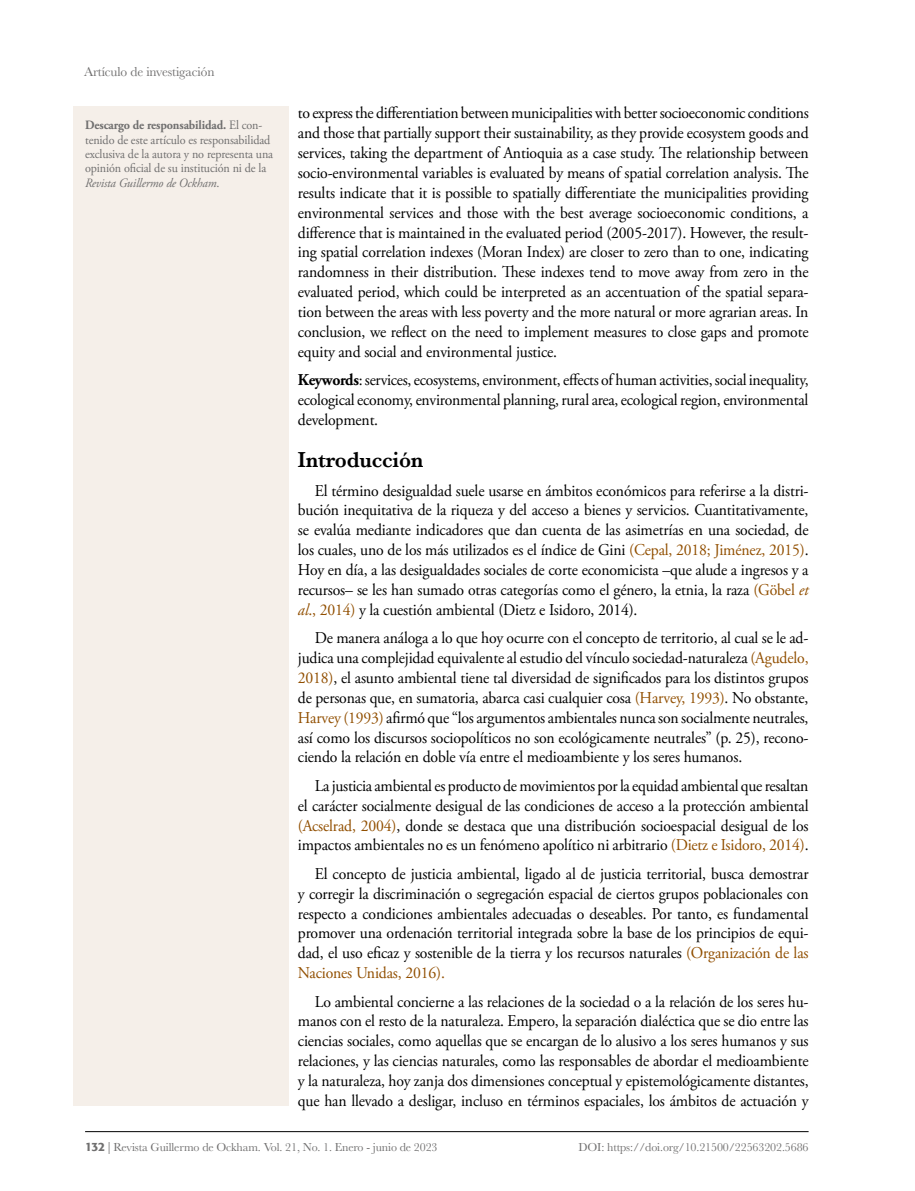
<style>
.page{position:relative;width:915px;height:1191px;background:#fff}
.page>*{position:absolute;margin:0;border:0;box-sizing:border-box;transform-origin:0 0}
.t1{font:600 22.5px "Baskerville";letter-spacing:-.01em;color:#000;scale:.95 1}
.t2{font:16.5px/19.8px "Adobe Garamond Pro";letter-spacing:-.01em;color:#000;text-align:justify;scale:.95 1}
.t3{font:13.5px "Baskerville";letter-spacing:-.01em;color:#706f6f}
.t4{font:12.75px/14.2px "Adobe Garamond Pro";letter-spacing:-.01em;color:#706f6f;scale:.95 1}
.t5{font:12px "Baskerville";letter-spacing:-.01em;color:#706f6f}
.s1{font-weight:700}
.s2{font-style:italic}
.s3{color:#914f00}
.s4{font-style:italic;color:#914f00}
.s5{font-family:"Formata";font-weight:500}
.s6{font-family:"Adobe Garamond Pro"}
</style>
<div class="page">
<hr style="left:85px;top:1131px;width:723px;height:1px;background:#000">
<div style="left:73px;top:106px;width:216px;height:1000px;background:#f5efe9"></div>
<p class="t3" style="left:84px;top:63px;width:132px">Artículo de investigación</p>
<p class="t4" style="left:85px;top:119px;width:199px"><span class="s1">Descargo de responsabilidad.</span> El con&shy;tenido de este artículo es responsabilidad exclusiva de la autora y no representa una opinión oficial de su institución ni de la <span class="s2">Revista Guillermo de Ockham</span>.</p>
<p class="t2" style="left:298px;top:104px;width:539px">to express the differentiation between municipalities with better socioeconomic conditions and those that partially support their sustainability, as they provide ecosystem goods and services, taking the department of Antioquia as a case study. The relationship between socio-environmental variables is evaluated by means of spatial correlation analysis. The results indicate that it is possible to spatially differentiate the municipalities providing environmental services and those with the best average socioeconomic conditions, a difference that is maintained in the evaluated period (2005-2017). However, the result&shy;ing spatial correlation indexes (Moran Index) are closer to zero than to one, indicating randomness in their distribution. These indexes tend to move away from zero in the evaluated period, which could be interpreted as an accentuation of the spatial separa&shy;tion between the areas with less poverty and the more natural or more agrarian areas. In conclusion, we reflect on the need to implement measures to close gaps and promote equity and social and environmental justice.</p>
<p class="t2" style="left:298px;top:370px;width:539px"><span class="s1">Keywords</span>: services, ecosystems, environment, effects of human activities, social inequality, ecological economy, environmental planning, rural area, ecological region, environmental development.</p>
<h1 class="t1" style="left:298px;top:444px;width:134px">Introducción</h1>
<p class="t2" style="left:298px;top:481px;width:539px;text-indent:17px">El término desigualdad suele usarse en ámbitos económicos para referirse a la distri&shy;bución inequitativa de la riqueza y del acceso a bienes y servicios. Cuantitativamente, se evalúa mediante indicadores que dan cuenta de las asimetrías en una sociedad, de los cuales, uno de los más utilizados es el índice de Gini <span class="s3">(Cepal, 2018; Jiménez, 2015)</span>.<br>Hoy en día, a las desigualdades sociales de corte economicista –que alude a ingresos y a recursos– se les han sumado otras categorías como el género, la etnia, la raza <span class="s3">(Göbel</span> <span class="s4">et al</span><span class="s3">., 2014)</span> y la cuestión ambiental (Dietz e Isidoro, 2014).</p>
<p class="t2" style="left:298px;top:628px;width:539px;text-indent:17px">De manera análoga a lo que hoy ocurre con el concepto de territorio, al cual se le ad&shy;judica una complejidad equivalente al estudio del vínculo sociedad-naturaleza <span class="s3">(Agudelo, 2018)</span>, el asunto ambiental tiene tal diversidad de significados para los distintos grupos de personas que, en sumatoria, abarca casi cualquier cosa <span class="s3">(Harvey, 1993)</span>. No obstante, <span class="s3">Harvey (1993)</span> afirmó que “los argumentos ambientales nunca son socialmente neutrales, así como los discursos sociopolíticos no son ecológicamente neutrales” (p. 25), recono&shy;ciendo la relación en doble vía entre el medioambiente y los seres humanos.</p>
<p class="t2" style="left:298px;top:776px;width:539px;text-indent:17px">La justicia ambiental es producto de movimientos por la equidad ambiental que resaltan el carácter socialmente desigual de las condiciones de acceso a la protección ambiental <span class="s3">(Acselrad, 2004)</span>, donde se destaca que una distribución socioespacial desigual de los impactos ambientales no es un fenómeno apolítico ni arbitrario <span class="s3">(Dietz e Isidoro, 2014)</span>.</p>
<p class="t2" style="left:298px;top:864px;width:539px;text-indent:17px">El concepto de justicia ambiental, ligado al de justicia territorial, busca demostrar y corregir la discriminación o segregación espacial de ciertos grupos poblacionales con respecto a condiciones ambientales adecuadas o deseables. Por tanto, es fundamental promover una ordenación territorial integrada sobre la base de los principios de equi&shy;dad, el uso eficaz y sostenible de la tierra y los recursos naturales <span class="s3">(Organización de las Naciones Unidas, 2016).</span></p>
<p class="t2" style="left:298px;top:992px;width:539px;text-indent:17px">Lo ambiental concierne a las relaciones de la sociedad o a la relación de los seres hu&shy;manos con el resto de la naturaleza. Empero, la separación dialéctica que se dio entre las ciencias sociales, como aquellas que se encargan de lo alusivo a los seres humanos y sus relaciones, y las ciencias naturales, como las responsables de abordar el medioambiente y la naturaleza, hoy zanja dos dimensiones conceptual y epistemológicamente distantes, que han llevado a desligar, incluso en términos espaciales, los ámbitos de actuación y</p>
<p class="t5" style="left:85px;top:1139px;width:354px"><span class="s5">132</span> <span class="s6">|</span> Revista Guillermo de Ockham. Vol. 21, No. 1. Enero - junio de 2023</p>
<p class="t5" style="left:578px;top:1139px;width:231px">DOI: https://doi.org/10.21500/22563202.5686</p>
</div>
